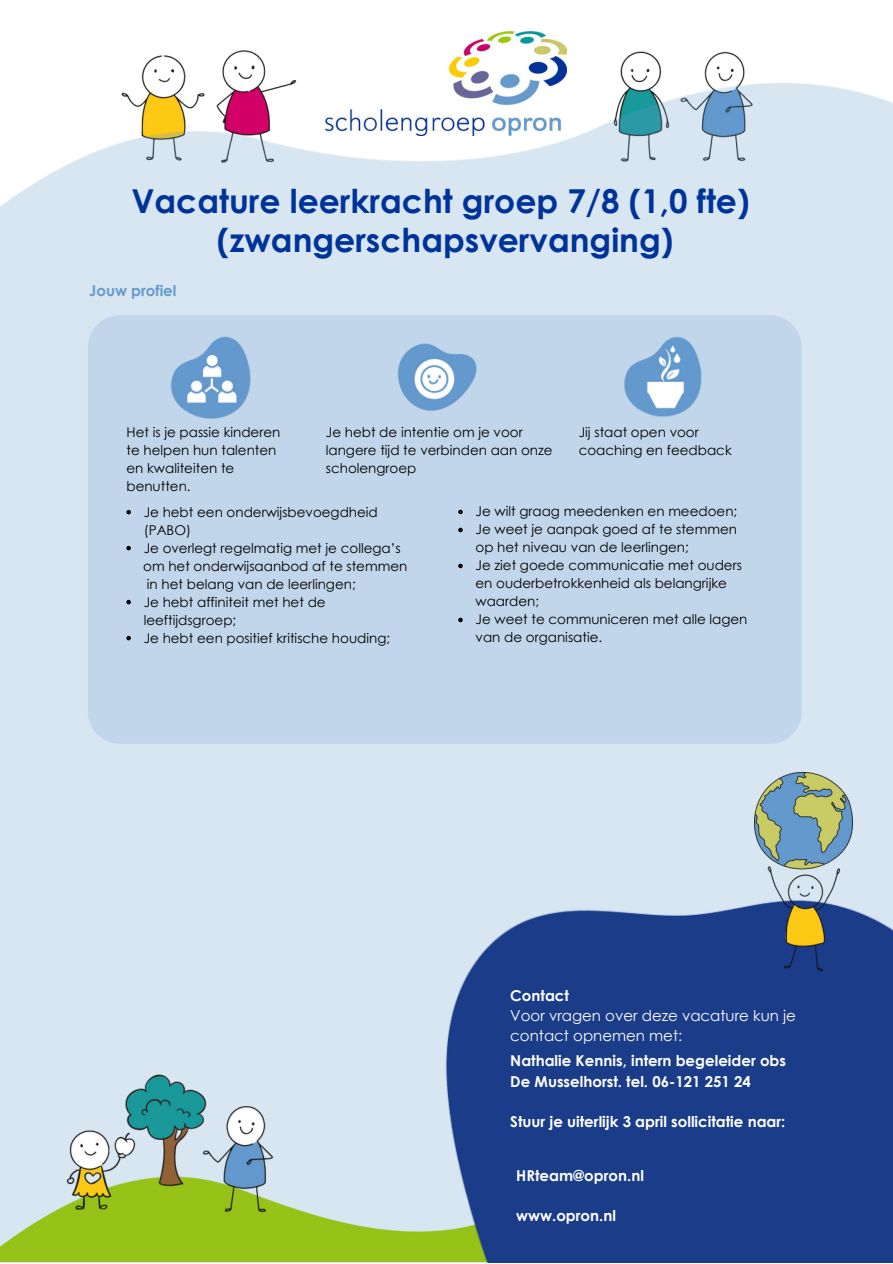
<style>
.page{position:relative;width:893px;height:1264px;background:#fff}
.page>*{position:absolute;margin:0;border:0;box-sizing:border-box;transform-origin:0 0}
.t1{font:700 33px/39.3px "Century Gothic";color:#039;text-align:center}
.t2{font:700 15px/20.2px "Century Gothic";color:#fff}
.t3{font:15px/20.2px "Century Gothic";color:#fff}
.t4{font:700 15px "Century Gothic";color:#669acc}
.t5{font:13.5px/18px "Century Gothic";color:#000}
</style>
<div class="page">
<img style="left:448px;top:32px;width:118px;height:51px">
<img style="left:141px;top:55px;width:35px;height:28px">
<img style="left:176px;top:50px;width:121px;height:33px">
<img style="left:620px;top:51px;width:21px;height:32px">
<img style="left:641px;top:51px;width:104px;height:32px">
<img style="left:0;top:83px;width:892px;height:1179px">
<img style="left:0;top:1070px;width:421px;height:191px">
<img style="left:421px;top:888px;width:471px;height:374px">
<img style="left:754px;top:772px;width:98px;height:198px">
<div style="left:88px;top:315px;width:713px;height:429px;background:#c1d6ea;border-radius:32px"></div>
<img style="left:170px;top:336px;width:81px;height:82px">
<img style="left:397px;top:343px;width:80px;height:68px">
<img style="left:624px;top:336px;width:78px;height:81px">
<svg style="left:126px;top:510px;width:5px;height:4px"></svg>
<svg style="left:126px;top:546px;width:5px;height:4px"></svg>
<svg style="left:126px;top:600px;width:5px;height:4px"></svg>
<svg style="left:126px;top:636px;width:5px;height:4px"></svg>
<svg style="left:458px;top:509px;width:4px;height:5px"></svg>
<svg style="left:458px;top:527px;width:4px;height:5px"></svg>
<svg style="left:458px;top:563px;width:4px;height:5px"></svg>
<svg style="left:458px;top:617px;width:4px;height:5px"></svg>
<h1 class="t1" style="left:131px;top:180px;width:619px">Vacature leerkracht groep 7/8 (1,0 fte) (zwangerschapsvervanging)</h1>
<p class="t4" style="left:89px;top:281px;width:89px">Jouw profiel</p>
<p class="t5" style="left:126px;top:423px;width:155px">Het is je passie kinderen te helpen hun talenten en kwaliteiten te benutten.</p>
<p class="t5" style="left:326px;top:423px;width:228px">Je hebt de intentie om je voor langere tijd te verbinden aan onze scholengroep</p>
<p class="t5" style="left:578px;top:423px;width:154px">Jij staat open voor coaching en feedback</p>
<p class="t5" style="left:475px;top:502px;width:273px">Je wilt graag meedenken en meedoen;<br>Je weet je aanpak goed af te stemmen op het niveau van de leerlingen;<br>Je ziet goede communicatie met ouders en ouderbetrokkenheid als belangrijke waarden;<br>Je weet te communiceren met alle lagen van de organisatie.</p>
<p class="t5" style="left:144px;top:502px;width:258px">Je hebt een onderwijsbevoegdheid (PABO)<br>Je overlegt regelmatig met je collega’s</p>
<p class="t5" style="left:143px;top:556px;width:266px">om het onderwijsaanbod af te stemmen in het belang van de leerlingen;</p>
<p class="t5" style="left:144px;top:592px;width:248px">Je hebt affiniteit met het de leeftijdsgroep;<br>Je hebt een positief kritische houding;</p>
<p class="t2" style="left:510px;top:984px;width:60px">Contact</p>
<p class="t3" style="left:510px;top:1004px;width:287px">Voor vragen over deze vacature kun je contact opnemen met:</p>
<p class="t2" style="left:510px;top:1050px;width:277px">Nathalie Kennis, intern begeleider obs<br>De Musselhorst. tel. 06-121 251 24</p>
<p class="t2" style="left:510px;top:1111px;width:276px">Stuur je uiterlijk 3 april sollicitatie naar:</p>
<p class="t2" style="left:516px;top:1164px;width:129px">HRteam@opron.nl</p>
<p class="t2" style="left:516px;top:1205px;width:101px">www.opron.nl</p>
</div>
